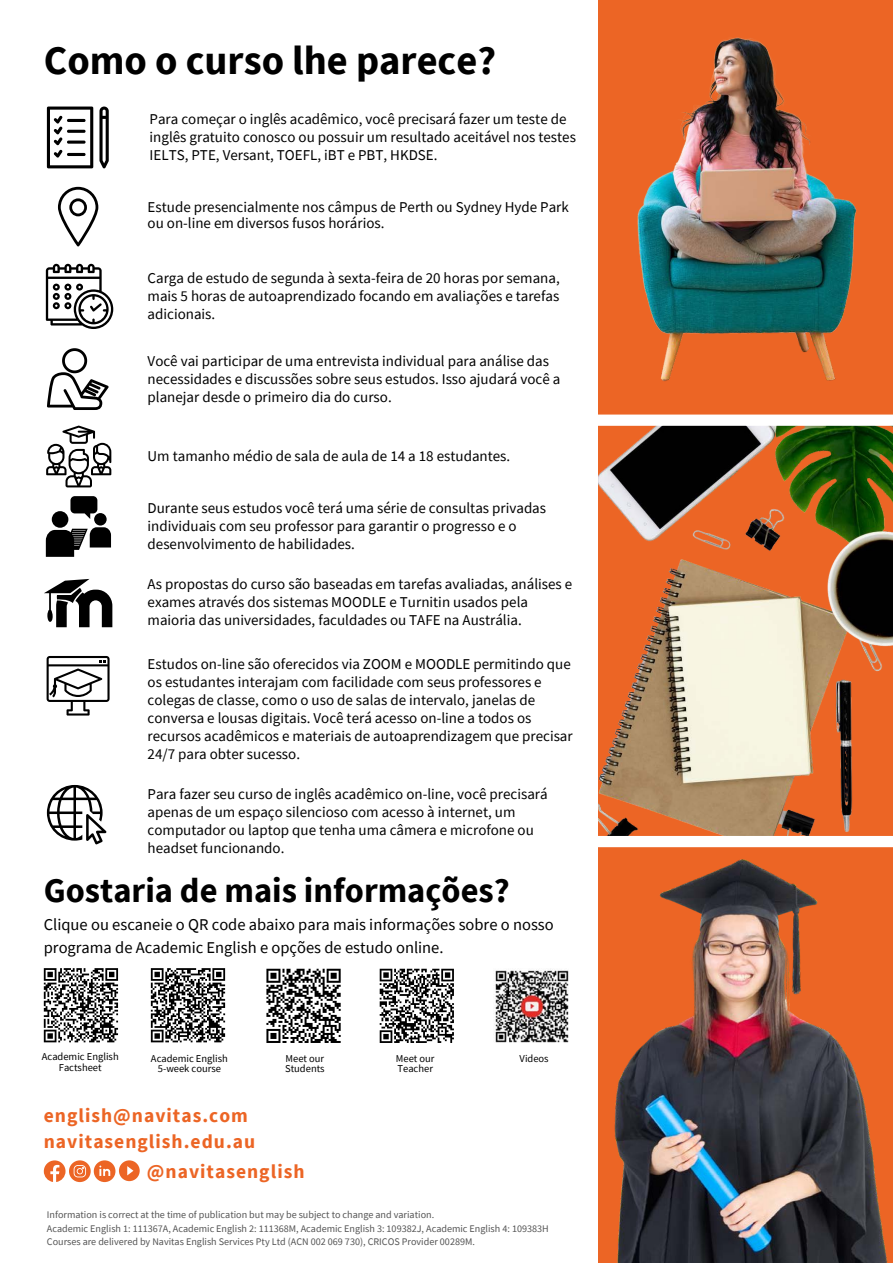
<style>
.page{position:relative;width:893px;height:1264px;background:#fff}
.page>*{position:absolute;margin:0;border:0;box-sizing:border-box;transform-origin:0 0}
.t1{font:700 40.5px "Source Sans Pro";color:#000}
.t2{font:700 34.5px "Source Sans Pro";color:#000}
.t3{font:700 19.5px/26.4px "Source Sans Pro";letter-spacing:.05em;color:#ec6525}
.t4{font:16.5px/22.5px "Source Sans Pro";color:#000}
.t5{font:15px/18px "Source Sans Pro";color:#000}
.t6{font:10.5px/10.5px "Source Sans Pro";color:#000;text-align:center}
.t7{font:10.05px/13.5px "Source Sans Pro";color:#545454}
</style>
<div class="page">
<div style="left:598px;top:0;width:294px;height:415px;background:#ec6525"></div>
<img style="left:637px;top:37px;width:219px;height:344px">
<img style="left:598px;top:853px;width:294px;height:409px">
<svg style="left:44px;top:1160px;width:96px;height:22px"></svg>
<img style="left:598px;top:426px;width:294px;height:410px">
<div style="left:595px;top:414px;width:297px;height:12px;background:#fff"></div>
<svg style="left:58px;top:187px;width:40px;height:59px"></svg>
<svg style="left:46px;top:264px;width:67px;height:65px"></svg>
<svg style="left:46px;top:425px;width:65px;height:62px"></svg>
<svg style="left:99px;top:106px;width:10px;height:62px"></svg>
<svg style="left:47px;top:106px;width:46px;height:62px"></svg>
<svg style="left:47px;top:348px;width:62px;height:62px"></svg>
<svg style="left:70px;top:496px;width:27px;height:23px"></svg>
<div style="left:94px;top:513px;width:13px;height:12px;background:#000;border-radius:50%"></div>
<svg style="left:46px;top:527px;width:65px;height:30px"></svg>
<div style="left:52px;top:511px;width:16px;height:16px;background:#000;border-radius:50%"></div>
<svg style="left:44px;top:579px;width:68px;height:48px"></svg>
<svg style="left:47px;top:656px;width:63px;height:59px"></svg>
<svg style="left:47px;top:785px;width:59px;height:59px"></svg>
<img style="left:494px;top:970px;width:75px;height:73px">
<svg style="left:266px;top:968px;width:74px;height:74px"></svg>
<svg style="left:379px;top:968px;width:75px;height:74px"></svg>
<svg style="left:151px;top:968px;width:74px;height:74px"></svg>
<svg style="left:44px;top:968px;width:74px;height:74px"></svg>
<h1 class="t1" style="left:44px;top:35px;width:454px">Como o curso lhe parece?</h1>
<p class="t5" style="left:150px;top:110px;width:428px">Para começar o inglês acadêmico, você precisará fazer um teste de inglês gratuito conosco ou possuir um resultado aceitável nos testes<br>IELTS, PTE, Versant, TOEFL, iBT e PBT, HKDSE.</p>
<p class="t5" style="left:148px;top:199px;width:423px;line-height:15.8px">Estude presencialmente nos câmpus de Perth ou Sydney Hyde Park ou on-line em diversos fusos horários.</p>
<p class="t5" style="left:148px;top:268px;width:413px;text-align:justify">Carga de estudo de segunda à sexta-feira de 20 horas por semana, mais 5 horas de autoaprendizado focando em avaliações e tarefas adicionais.</p>
<p class="t5" style="left:148px;top:351px;width:414px">Você vai participar de uma entrevista individual para análise das necessidades e discussões sobre seus estudos. Isso ajudará você a planejar desde o primeiro dia do curso.</p>
<p class="t5" style="left:148px;top:446px;width:364px">Um tamanho médio de sala de aula de 14 a 18 estudantes.</p>
<p class="t5" style="left:148px;top:499px;width:400px">Durante seus estudos você terá uma série de consultas privadas individuais com seu professor para garantir o progresso e o desenvolvimento de habilidades.</p>
<p class="t5" style="left:148px;top:575px;width:426px">As propostas do curso são baseadas em tarefas avaliadas, análises e exames através dos sistemas MOODLE e Turnitin usados pela maioria das universidades, faculdades ou TAFE na Austrália.</p>
<p class="t5" style="left:148px;top:655px;width:426px">Estudos on-line são oferecidos via ZOOM e MOODLE permitindo que os estudantes interajam com facilidade com seus professores e colegas de classe, como o uso de salas de intervalo, janelas de conversa e lousas digitais. Você terá acesso on-line a todos os recursos acadêmicos e materiais de autoaprendizagem que precisar 24/7 para obter sucesso.</p>
<p class="t5" style="left:148px;top:784px;width:401px">Para fazer seu curso de inglês acadêmico on-line, você precisará apenas de um espaço silencioso com acesso à internet, um computador ou laptop que tenha uma câmera e microfone ou headset funcionando.</p>
<h2 class="t2" style="left:44px;top:868px;width:467px">Gostaria de mais informações?</h2>
<p class="t4" style="left:44px;top:913px;width:511px">Clique ou escaneie o QR code abaixo para mais informações sobre o nosso programa de Academic English e opções de estudo online.</p>
<p class="t6" style="left:42px;top:1051px;width:78px">Academic English<br>Factsheet</p>
<p class="t6" style="left:151px;top:1052px;width:78px">Academic English<br>5-week course</p>
<p class="t6" style="left:285px;top:1052px;width:41px;text-align:left">Meet our<br>Students</p>
<p class="t6" style="left:396px;top:1052px;width:40px;text-align:left">Meet our<br>Teacher</p>
<p class="t6" style="left:519px;top:1052px;width:31px">Videos</p>
<h3 class="t3" style="left:44px;top:1101px;width:213px">english@navitas.com navitasenglish.edu.au</h3>
<h3 class="t3" style="left:147px;top:1157px;width:159px">@navitasenglish</h3>
<p class="t7" style="left:47px;top:1207px;width:503px">Information is correct at the time of publication but may be subject to change and variation.<br>Academic English 1: 111367A, Academic English 2: 111368M, Academic English 3: 109382J, Academic English 4: 109383H<br>Courses are delivered by Navitas English Services Pty Ltd (ACN 002 069 730), CRICOS Provider 00289M.</p>
</div>
